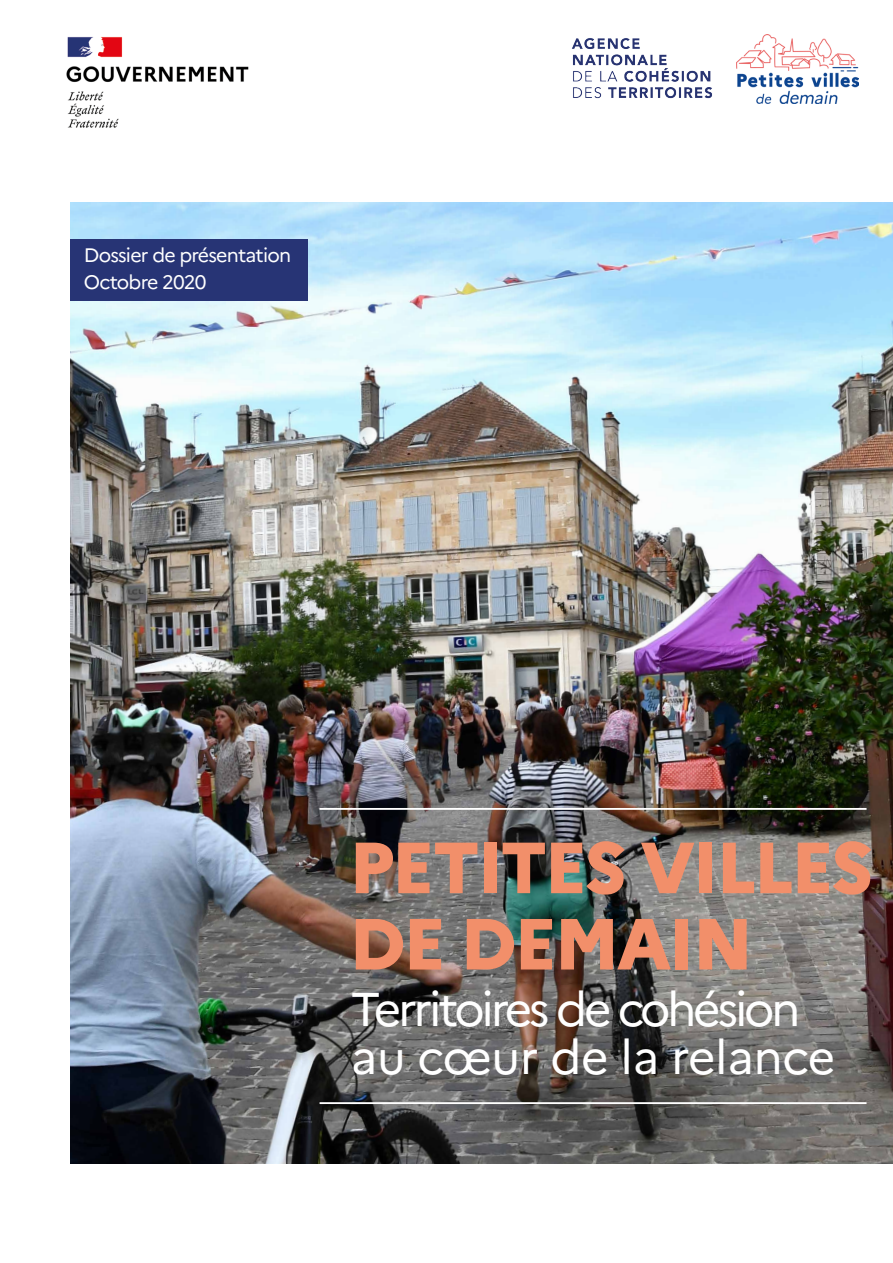
<style>
.page{position:relative;width:893px;height:1263px;background:#fff}
.page>*{position:absolute;margin:0;border:0;box-sizing:border-box;transform-origin:0 0}
.t1{font:800 72.15px/76.3px "Marianne";letter-spacing:-.04em;color:#f28f6a}
.t2{font:47.4px/47.4px "Marianne";letter-spacing:-.07em;color:#fff}
.t3{font:19.5px/27px "Marianne";letter-spacing:-.04em;color:#fff}
</style>
<div class="page">
<img style="left:70px;top:202px;width:823px;height:961px">
<img style="left:66px;top:36px;width:183px;height:92px">
<img style="left:737px;top:35px;width:121px;height:68px">
<img style="left:572px;top:38px;width:140px;height:61px">
<hr style="left:320px;top:1102px;width:546px;height:2px;background:#fff">
<hr style="left:320px;top:808px;width:546px;height:2px;background:#fff">
<div style="left:70px;top:239px;width:237px;height:62px;background:#273475"></div>
<p class="t3" style="left:84px;top:242px;width:209px">Dossier de présentation<br>Octobre 2020</p>
<h1 class="t1" style="left:349px;top:829px;width:526px">PETITES VILLES<br>DE DEMAIN</h1>
<p class="t2" style="left:351px;top:986px;width:486px">Territoires de cohésion au cœur de la relance</p>
</div>
